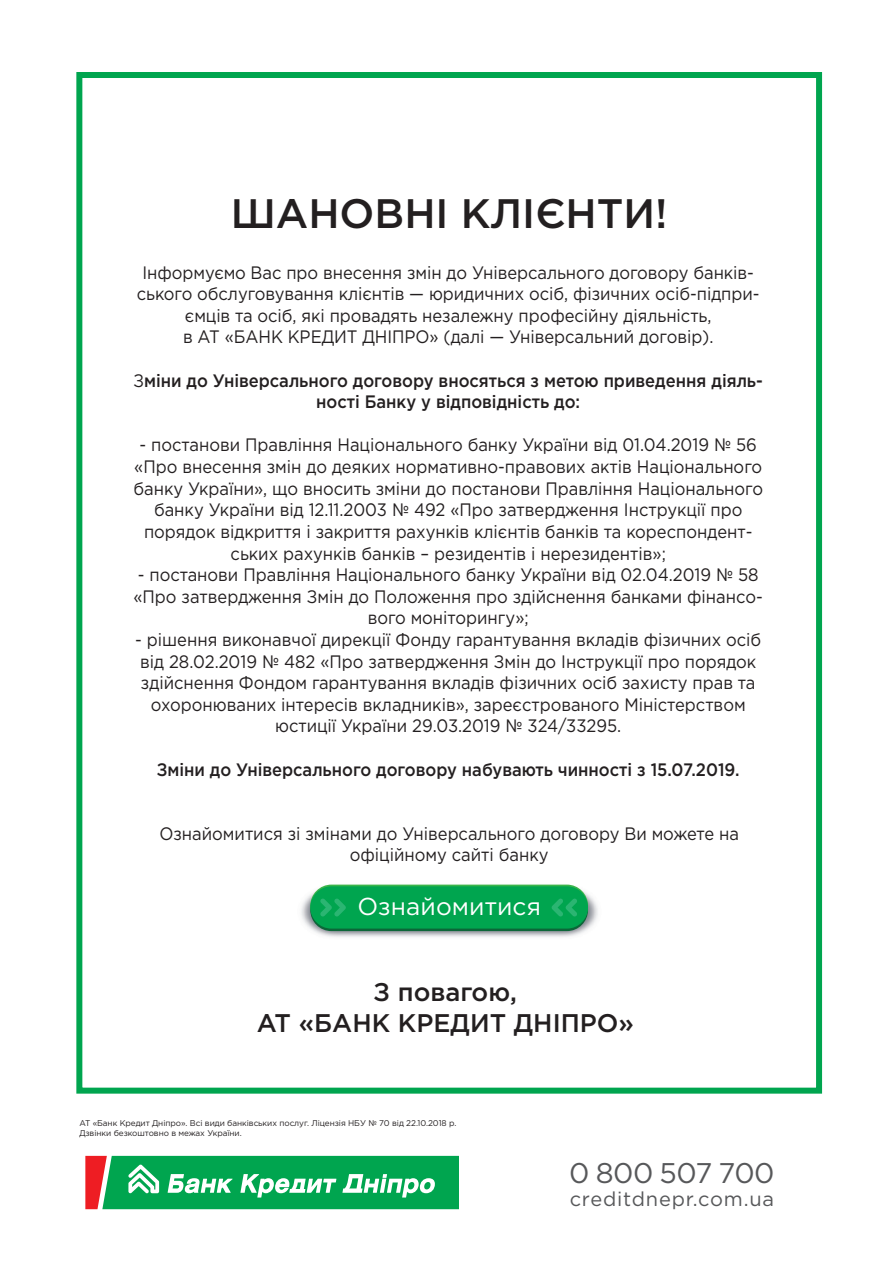
<style>
.page{position:relative;width:893px;height:1263px;background:#fff}
.page>*{position:absolute;margin:0;border:0;box-sizing:border-box;transform-origin:0 0}
.t1{font:500 41.1px "Gotham Pro";color:#231f20}
.t2{font:28.5px "Gotham Pro";letter-spacing:-.02em;color:#57585a}
.t3{font:500 25.5px/30.6px "Gotham Pro";color:#231f20;text-align:center}
.t4{font:24.45px "Gotham Pro";letter-spacing:.005em;color:#fff}
.t5{font:19.95px "Gotham Pro";letter-spacing:.04em;color:#57585a}
.t6{font:18px/21.6px "Gotham Pro";color:#231f20;text-align:center;scale:.92 1}
.t7{font:500 18px/21.6px "Gotham Pro";color:#231f20;text-align:center;scale:.92 1}
.t8{font:8.4px/10.1px "Gotham Pro";letter-spacing:-.005em;color:#231f20}
.s1{font-weight:400}
</style>
<div class="page">
<svg style="left:85px;top:1156px;width:374px;height:53px;background:#33ac68"></svg>
<div style="left:76px;top:72px;width:746px;height:1022px;border:6px solid #00a54f"></div>
<img style="left:301px;top:884px;width:297px;height:53px">
<svg style="left:310px;top:889px;width:278px;height:42px"></svg>
<svg style="left:310px;top:885px;width:278px;height:42px"></svg>
<div style="left:310px;top:886px;width:278px;height:42px;background:#00a54f;border-radius:21px"></div>
<svg style="left:320px;top:898px;width:26px;height:18px"></svg>
<svg style="left:552px;top:898px;width:25px;height:19px"></svg>
<h1 class="t1" style="left:231px;top:190px;width:438px">ШАНОВНІ КЛІЄНТИ!</h1>
<p class="t6" style="left:137px;top:261px;width:678px">Інформуємо Вас про внесення змін до Універсального договору банків&shy;ського обслуговування клієнтів — юридичних осіб, фізичних осіб-підпри&shy;ємців та осіб, які провадять незалежну професійну діяльність,<br>в АТ «БАНК КРЕДИТ ДНІПРО» (далі — Універсальний договір).</p>
<p class="t7" style="left:134px;top:369px;width:686px"><span class="s1">З</span>міни до Універсального договору вносяться з метою приведення діяль&shy;ності Банку у відповідність до:</p>
<p class="t6" style="left:133px;top:434px;width:686px">- постанови Правління Національного банку України від 01.04.2019 № 56 «Про внесення змін до деяких нормативно-правових актів Національного банку України», що вносить зміни до постанови Правління Національного банку України від 12.11.2003 № 492 «Про затвердження Інструкції про порядок відкриття і закриття рахунків клієнтів банків та кореспондент&shy;ських рахунків банків – резидентів і нерезидентів»;</p>
<p class="t6" style="left:133px;top:564px;width:686px">- постанови Правління Національного банку України від 02.04.2019 № 58 «Про затвердження Змін до Положення про здійснення банками фінансо&shy;вого моніторингу»;</p>
<p class="t6" style="left:135px;top:629px;width:682px">- рішення виконавчої дирекції Фонду гарантування вкладів фізичних осіб від 28.02.2019 № 482 «Про затвердження Змін до Інструкції про порядок здійснення Фондом гарантування вкладів фізичних осіб захисту прав та охоронюваних інтересів вкладників», зареєстрованого Міністерством юстиції України 29.03.2019 № 324/33295.</p>
<p class="t7" style="left:157px;top:758px;width:635px">Зміни до Універсального договору набувають чинності з 15.07.2019.</p>
<p class="t6" style="left:159px;top:822px;width:632px">Ознайомитися зі змінами до Універсального договору Ви можете на офіційному сайті банку</p>
<h3 class="t4" style="left:357px;top:893px;width:185px">Ознайомитися</h3>
<h3 class="t3" style="left:257px;top:976px;width:379px">З повагою,<br>АТ «БАНК КРЕДИТ ДНІПРО»</h3>
<p class="t8" style="left:79px;top:1118px;width:379px">АТ «Банк Кредит Дніпро». Всі види банківських послуг. Ліцензія НБУ № 70 від 22.10.2018 р.<br>Дзвінки безкоштовно в межах України.</p>
<h2 class="t2" style="left:569px;top:1157px;width:207px">0 800 507 700</h2>
<p class="t5" style="left:570px;top:1188px;width:206px">creditdnepr.com.ua</p>
</div>
